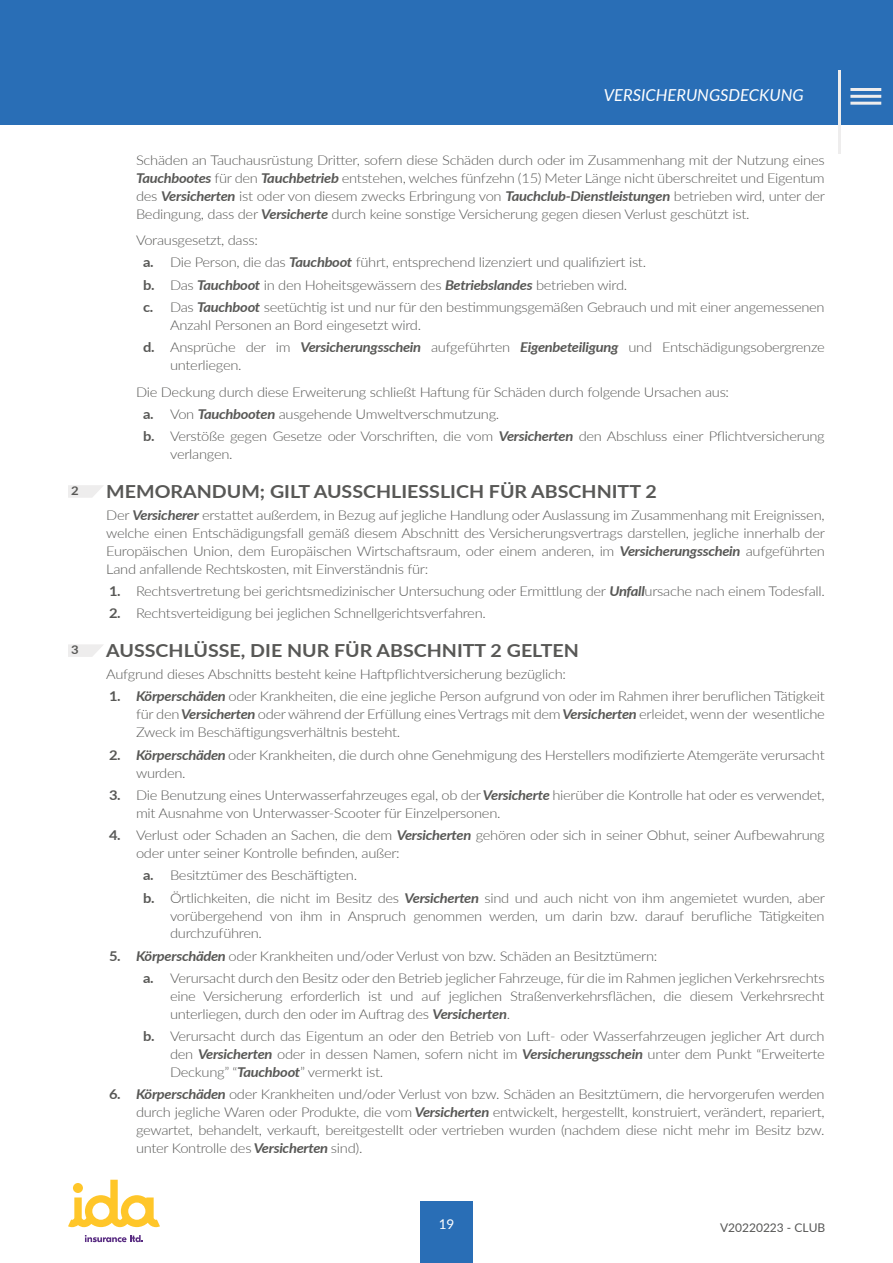
<style>
.page{position:relative;width:893px;height:1263px;background:#fff}
.page>*{position:absolute;margin:0;border:0;box-sizing:border-box;transform-origin:0 0}
.t1{font:700 18px "Lato";color:#585856;scale:1.09 1}
.t2{font:italic 16.5px "Lato";color:#fff}
.t3{font:300 13.5px/18px "Lato";letter-spacing:-.02em;color:#585856;scale:1.09 1}
.t4{font:13.5px "Lato";color:#fff}
.t5{font:12px "Lato";color:#575756}
.t6{font:700 12px "Lato";color:#585856;scale:1.09 1}
.s1{font-weight:700;font-style:italic}
.s2{font-weight:700}
</style>
<div class="page">
<div style="left:420px;top:1201px;width:52px;height:62px;background:#296eb6"></div>
<svg style="left:68px;top:1180px;width:92px;height:47px"></svg>
<svg style="left:85px;top:1235px;width:58px;height:7px"></svg>
<div style="left:0;top:0;width:893px;height:124px;background:#296eb6"></div>
<hr style="left:838px;top:71px;width:3px;height:83px;background:#eeeded">
<svg style="left:68px;top:485px;width:36px;height:13px"></svg>
<svg style="left:68px;top:644px;width:35px;height:13px"></svg>
<hr style="left:850px;top:88px;width:31px;height:3px;background:#eeeded">
<hr style="left:850px;top:95px;width:31px;height:3px;background:#eeeded">
<hr style="left:850px;top:102px;width:31px;height:3px;background:#eeeded">
<p class="t6" style="left:71px;top:482px;width:8px">2</p>
<p class="t6" style="left:71px;top:641px;width:8px">3</p>
<p class="t2" style="left:604px;top:83px;width:201px">VERSICHERUNGSDECKUNG</p>
<p class="t3" style="left:136px;top:150px;width:634px;text-align:justify">Schäden an Tauchausrüstung Dritter, sofern diese Schäden durch oder im Zusammenhang mit der Nutzung eines <span class="s1">Tauchbootes</span> für den <span class="s1">Tauchbetrieb</span> entstehen, welches fünfzehn (15) Meter Länge nicht überschreitet und Eigentum des <span class="s1">Versicherten</span> ist oder von diesem zwecks Erbringung von <span class="s1">Tauchclub-Dienstleistungen</span> betrieben wird, unter der Bedingung, dass der <span class="s1">Versicherte</span> durch keine sonstige Versicherung gegen diesen Verlust geschützt ist.</p>
<p class="t3" style="left:143px;top:229px;width:627px;line-height:22.2px;text-indent:-7px">Vorausgesetzt, dass:<br><span class="s2">a.</span> Die Person, die das <span class="s1">Tauchboot</span> führt, entsprechend lizenziert und qualifiziert ist.<br><span class="s2">b.</span> Das <span class="s1">Tauchboot</span> in den Hoheitsgewässern des <span class="s1">Betriebslandes</span> betrieben wird.<br><span class="s2">c.</span> Das <span class="s1">Tauchboot</span> seetüchtig ist und nur für den bestimmungsgemäßen Gebrauch und mit einer angemessenen</p>
<p class="t3" style="left:143px;top:313px;width:627px;line-height:22.2px;text-indent:27px">Anzahl Personen an Bord eingesetzt wird.<br><span class="s2">d.</span> Ansprüche der im <span class="s1">Versicherungsschein</span> aufgeführten <span class="s1">Eigenbeteiligung</span> und Entschädigungsobergrenze</p>
<p class="t3" style="left:136px;top:351px;width:546px;line-height:26.5px;text-indent:34px">unterliegen.<br>Die Deckung durch diese Erweiterung schließt Haftung für Schäden durch folgende Ursachen aus:</p>
<p class="t3" style="left:143px;top:402px;width:627px;line-height:22.2px"><span class="s2">a.</span> Von <span class="s1">Tauchbooten</span> ausgehende Umweltverschmutzung.<br><span class="s2">b.</span> Verstöße gegen Gesetze oder Vorschriften, die vom <span class="s1">Versicherten</span> den Abschluss einer Pflichtversicherung</p>
<p class="t3" style="left:170px;top:445px;width:59px">verlangen.</p>
<h1 class="t1" style="left:106px;top:478px;width:506px">MEMORANDUM; GILT AUSSCHLIESSLICH FÜR ABSCHNITT 2</h1>
<p class="t3" style="left:106px;top:505px;width:661px;text-align:justify">Der <span class="s1">Versicherer</span> erstattet außerdem, in Bezug auf jegliche Handlung oder Auslassung im Zusammenhang mit Ereignissen, welche einen Entschädigungsfall gemäß diesem Abschnitt des Versicherungsvertrags darstellen, jegliche innerhalb der Europäischen Union, dem Europäischen Wirtschaftsraum, oder einem anderen, im <span class="s1">Versicherungsschein</span> aufgeführten Land anfallende Rechtskosten, mit Einverständnis für:</p>
<p class="t3" style="left:109px;top:582px;width:658px"><span class="s2">1.</span> Rechtsvertretung bei gerichtsmedizinischer Untersuchung oder Ermittlung der <span class="s1">Unfall</span>ursache nach einem Todesfall.</p>
<p class="t3" style="left:109px;top:604px;width:347px"><span class="s2">2.</span> Rechtsverteidigung bei jeglichen Schnellgerichtsverfahren.</p>
<h1 class="t1" style="left:106px;top:637px;width:435px">AUSSCHLÜSSE, DIE NUR FÜR ABSCHNITT 2 GELTEN</h1>
<p class="t3" style="left:106px;top:665px;width:423px">Aufgrund dieses Abschnitts besteht keine Haftpflichtversicherung bezüglich:</p>
<p class="t3" style="left:136px;top:687px;width:633px;text-align:justify;text-indent:-27px"><span class="s2">1.</span> <span class="s1">Körperschäden</span> oder Krankheiten, die eine jegliche Person aufgrund von oder im Rahmen ihrer beruflichen Tätigkeit für den <span class="s1">Versicherten</span> oder während der Erfüllung eines Vertrags mit dem <span class="s1">Versicherten</span> erleidet, wenn der wesentliche Zweck im Beschäftigungsverhältnis besteht.</p>
<p class="t3" style="left:136px;top:745px;width:633px;text-indent:-27px"><span class="s2">2.</span> <span class="s1">Körperschäden</span> oder Krankheiten, die durch ohne Genehmigung des Herstellers modifizierte Atemgeräte verursacht wurden.</p>
<p class="t3" style="left:136px;top:785px;width:633px;text-indent:-27px"><span class="s2">3.</span> Die Benutzung eines Unterwasserfahrzeuges egal, ob der <span class="s1">Versicherte</span> hierüber die Kontrolle hat oder es verwendet, mit Ausnahme von Unterwasser-Scooter für Einzelpersonen.</p>
<p class="t3" style="left:136px;top:826px;width:633px;text-indent:-27px"><span class="s2">4.</span> Verlust oder Schaden an Sachen, die dem <span class="s1">Versicherten</span> gehören oder sich in seiner Obhut, seiner Aufbewahrung oder unter seiner Kontrolle befinden, außer:</p>
<p class="t3" style="left:143px;top:864px;width:627px;line-height:22.2px"><span class="s2">a.</span> Besitztümer des Beschäftigten.<br><span class="s2">b.</span> Örtlichkeiten, die nicht im Besitz des <span class="s1">Versicherten</span> sind und auch nicht von ihm angemietet wurden, aber</p>
<p class="t3" style="left:170px;top:906px;width:602px">vorübergehend von ihm in Anspruch genommen werden, um darin bzw. darauf berufliche Tätigkeiten durchzuführen.</p>
<p class="t3" style="left:143px;top:944px;width:627px;line-height:22.2px;text-indent:-34px"><span class="s2">5.</span> <span class="s1">Körperschäden</span> oder Krankheiten und/oder Verlust von bzw. Schäden an Besitztümern:<br><span class="s2">a.</span> Verursacht durch den Besitz oder den Betrieb jeglicher Fahrzeuge, für die im Rahmen jeglichen Verkehrsrechts</p>
<p class="t3" style="left:170px;top:987px;width:602px">eine Versicherung erforderlich ist und auf jeglichen Straßenverkehrsflächen, die diesem Verkehrsrecht unterliegen, durch den oder im Auftrag des <span class="s1">Versicherten</span>.</p>
<p class="t3" style="left:170px;top:1027px;width:602px;text-align:justify;text-indent:-27px"><span class="s2">b.</span> Verursacht durch das Eigentum an oder den Betrieb von Luft- oder Wasserfahrzeugen jeglicher Art durch den <span class="s1">Versicherten</span> oder in dessen Namen, sofern nicht im <span class="s1">Versicherungsschein</span> unter dem Punkt “Erweiterte Deckung” “<span class="s1">Tauchboot</span>” vermerkt ist.</p>
<p class="t3" style="left:136px;top:1085px;width:633px;text-align:justify;text-indent:-27px"><span class="s2">6.</span> <span class="s1">Körperschäden</span> oder Krankheiten und/oder Verlust von bzw. Schäden an Besitztümern, die hervorgerufen werden durch jegliche Waren oder Produkte, die vom <span class="s1">Versicherten</span> entwickelt, hergestellt, konstruiert, verändert, repariert, gewartet, behandelt, verkauft, bereitgestellt oder vertrieben wurden (nachdem diese nicht mehr im Besitz bzw. unter Kontrolle des <span class="s1">Versicherten</span> sind).</p>
<p class="t4" style="left:439px;top:1214px;width:17px">19</p>
<p class="t5" style="left:720px;top:1219px;width:107px">V20220223 - CLUB</p>
</div>
